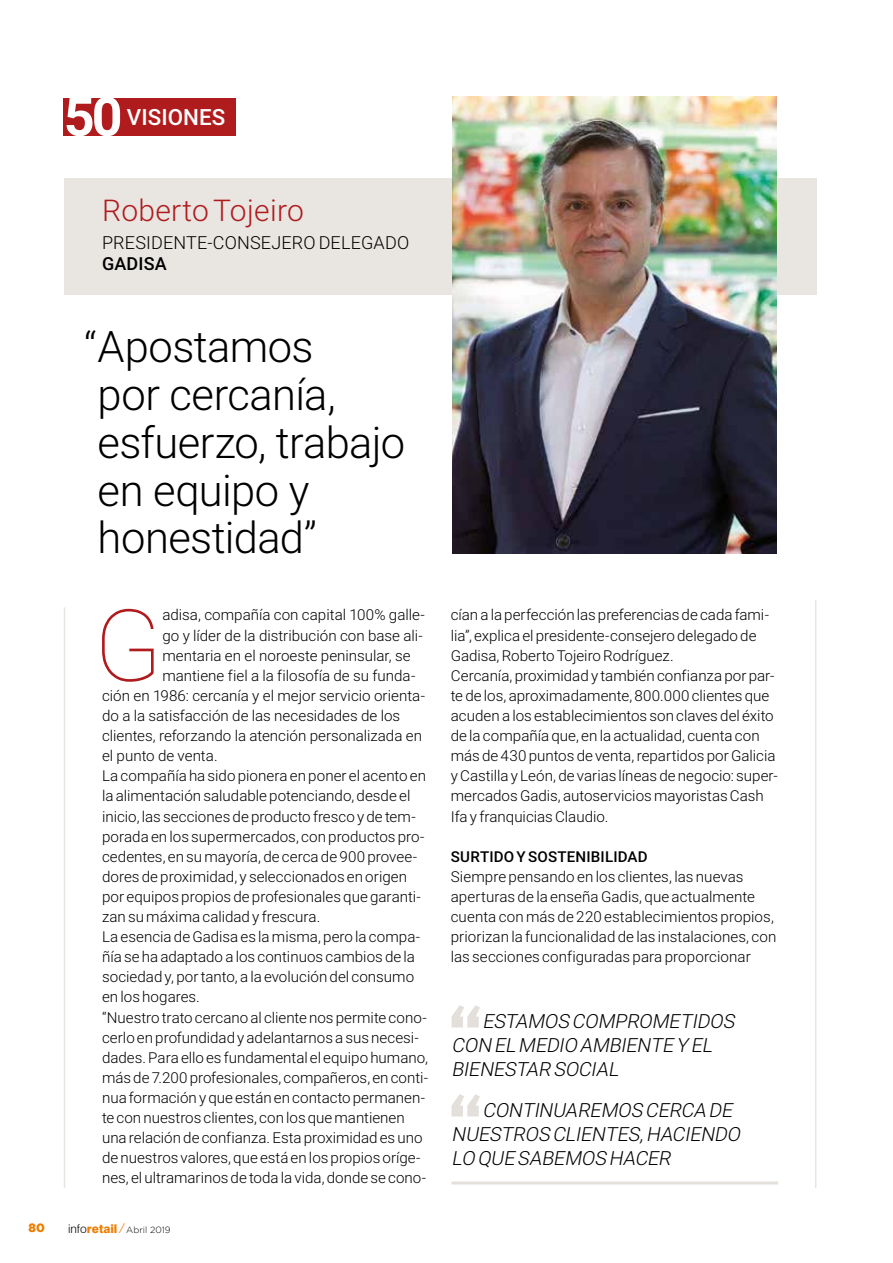
<style>
.page{position:relative;width:893px;height:1263px;background:#fff}
.page>*{position:absolute;margin:0;border:0;box-sizing:border-box;transform-origin:0 0}
.t1{font:100 99.75px "Roboto";color:#b01c1e}
.t2{font:700 53.85px "Roboto";color:#fff}
.t3{font:300 43.5px/48px "Roboto";letter-spacing:-.015em;color:#000}
.t4{font:300 30px "Roboto";letter-spacing:.01em;color:#b01c1e}
.t5{font:500 22.35px "Roboto";letter-spacing:.005em;color:#fff}
.t6{font:italic 300 19.5px/24px "Roboto";color:#000}
.t7{font:300 18px "Roboto";letter-spacing:.01em;color:#000}
.t8{font:500 18px "Roboto";letter-spacing:.01em;color:#000}
.t9{font:300 15px/20.1px "Roboto";color:#000}
.t10{font:500 15px "Roboto";letter-spacing:.01em;color:#000}
.t11{font:900 12px "Gotham";color:#ef7d00}
.t12{font:300 9px "Gotham";color:#000}
.s1{font-size:42px}
.s2{font-family:"Swiss 721 BT";font-size:12px}
.s3{font-family:"Swiss 721 BT";font-weight:800;font-size:12px;color:#ef7d00}
.s4{font-family:"News";font-weight:400;font-size:12px;color:#ef7d00}
</style>
<div class="page">
<div style="left:64px;top:178px;width:752px;height:116px;background:#e9e6e2"></div>
<div style="left:64px;top:98px;width:172px;height:38px;background:#b01c1e"></div>
<hr style="left:64px;top:607px;width:1px;height:581px;background:#e9e6e2">
<hr style="left:815px;top:600px;width:1px;height:588px;background:#e9e6e2">
<img style="left:453px;top:97px;width:324px;height:456px">
<hr style="left:452px;top:1181px;width:326px;height:3px;background:#e3e0db">
<svg style="left:452px;top:1005px;width:28px;height:22px"></svg>
<svg style="left:452px;top:1094px;width:28px;height:22px"></svg>
<h2 class="t2" style="left:64px;top:79px;width:60px">50</h2>
<h3 class="t5" style="left:127px;top:102px;width:100px">VISIONES</h3>
<h3 class="t4" style="left:102px;top:189px;width:203px">Roberto Tojeiro</h3>
<p class="t7" style="left:102px;top:230px;width:309px">PRESIDENTE-CONSEJERO DELEGADO</p>
<p class="t8" style="left:102px;top:251px;width:66px">GADISA</p>
<h3 class="t3" style="left:98px;top:320px;width:309px;text-indent:-14px"><span class="s1">“</span>Apostamos<br>por cercanía, esfuerzo, trabajo en equipo y honestidad”</h3>
<h1 class="t1" style="left:94px;top:575px;width:70px">G</h1>
<p class="t9" style="left:162px;top:604px;width:264px">adisa, compañía con capital 100% galle-</p>
<p class="t9" style="left:162px;top:625px;width:262px">go y líder de la distribución con base ali-</p>
<p class="t9" style="left:162px;top:645px;width:250px">mentaria en el noroeste peninsular, se</p>
<p class="t9" style="left:162px;top:665px;width:254px">mantiene fiel a la filosofía de su funda-</p>
<p class="t9" style="left:102px;top:685px;width:324px">ción en 1986: cercanía y el mejor servicio orienta-</p>
<p class="t9" style="left:102px;top:705px;width:300px">do a la satisfacción de las necesidades de los</p>
<p class="t9" style="left:102px;top:725px;width:321px">clientes, reforzando la atención personalizada en</p>
<p class="t9" style="left:102px;top:745px;width:117px">el punto de venta.</p>
<p class="t9" style="left:102px;top:765px;width:326px">La compañía ha sido pionera en poner el acento en</p>
<p class="t9" style="left:102px;top:785px;width:310px">la alimentación saludable potenciando, desde el</p>
<p class="t9" style="left:102px;top:805px;width:315px">inicio, las secciones de producto fresco y de tem-</p>
<p class="t9" style="left:102px;top:826px;width:324px">porada en los supermercados, con productos pro-</p>
<p class="t9" style="left:102px;top:846px;width:317px">cedentes, en su mayoría, de cerca de 900 provee-</p>
<p class="t9" style="left:102px;top:866px;width:307px">dores de proximidad, y seleccionados en origen</p>
<p class="t9" style="left:102px;top:886px;width:320px">por equipos propios de profesionales que garanti-</p>
<p class="t9" style="left:102px;top:906px;width:220px">zan su máxima calidad y frescura.</p>
<p class="t9" style="left:102px;top:926px;width:320px">La esencia de Gadisa es la misma, pero la compa-</p>
<p class="t9" style="left:102px;top:946px;width:314px">ñía se ha adaptado a los continuos cambios de la</p>
<p class="t9" style="left:102px;top:966px;width:314px">sociedad y, por tanto, a la evolución del consumo</p>
<p class="t9" style="left:102px;top:986px;width:99px">en los hogares.</p>
<p class="t9" style="left:102px;top:1006px;width:326px">“Nuestro trato cercano al cliente nos permite cono-</p>
<p class="t9" style="left:102px;top:1027px;width:318px">cerlo en profundidad y adelantarnos a sus necesi-</p>
<p class="t9" style="left:102px;top:1047px;width:328px">dades. Para ello es fundamental el equipo humano,</p>
<p class="t9" style="left:102px;top:1067px;width:328px">más de 7.200 profesionales, compañeros, en conti-</p>
<p class="t9" style="left:102px;top:1087px;width:325px">nua formación y que están en contacto permanen-</p>
<p class="t9" style="left:102px;top:1107px;width:304px">te con nuestros clientes, con los que mantienen</p>
<p class="t9" style="left:102px;top:1127px;width:322px">una relación de confianza. Esta proximidad es uno</p>
<p class="t9" style="left:102px;top:1147px;width:320px">de nuestros valores, que está en los propios oríge-</p>
<p class="t9" style="left:102px;top:1167px;width:326px">nes, el ultramarinos de toda la vida, donde se cono-</p>
<p class="t11" style="left:29px;top:1221px;width:18px">80</p>
<p class="t12" style="left:68px;top:1225px;width:104px"><span class="s2">info</span><span class="s3">retail</span><span class="s4">/</span>Abril 2019</p>
<p class="t9" style="left:451px;top:604px;width:329px">cían a la perfección las preferencias de cada fami&shy;lia”, explica el presidente-consejero delegado de Gadisa, Roberto Tojeiro Rodríguez.<br>Cercanía, proximidad y también confianza por par&shy;te de los, aproximadamente, 800.000 clientes que acuden a los establecimientos son claves del éxito de la compañía que, en la actualidad, cuenta con más de 430 puntos de venta, repartidos por Galicia y Castilla y León, de varias líneas de negocio: super&shy;mercados Gadis, autoservicios mayoristas Cash Ifa y franquicias Claudio.</p>
<p class="t10" style="left:451px;top:846px;width:199px">SURTIDO Y SOSTENIBILIDAD</p>
<p class="t9" style="left:451px;top:866px;width:327px">Siempre pensando en los clientes, las nuevas aperturas de la enseña Gadis, que actualmente cuenta con más de 220 establecimientos propios, priorizan la funcionalidad de las instalaciones, con las secciones configuradas para proporcionar</p>
<h3 class="t6" style="left:451px;top:1008px;width:289px;text-indent:31px">ESTAMOS COMPROMETIDOS<br>CON EL MEDIO AMBIENTE Y EL<br>BIENESTAR SOCIAL</h3>
<h3 class="t6" style="left:451px;top:1097px;width:295px;text-indent:31px">CONTINUAREMOS CERCA DE<br>NUESTROS CLIENTES,HACIENDO<br>LO QUE SABEMOS HACER</h3>
</div>
